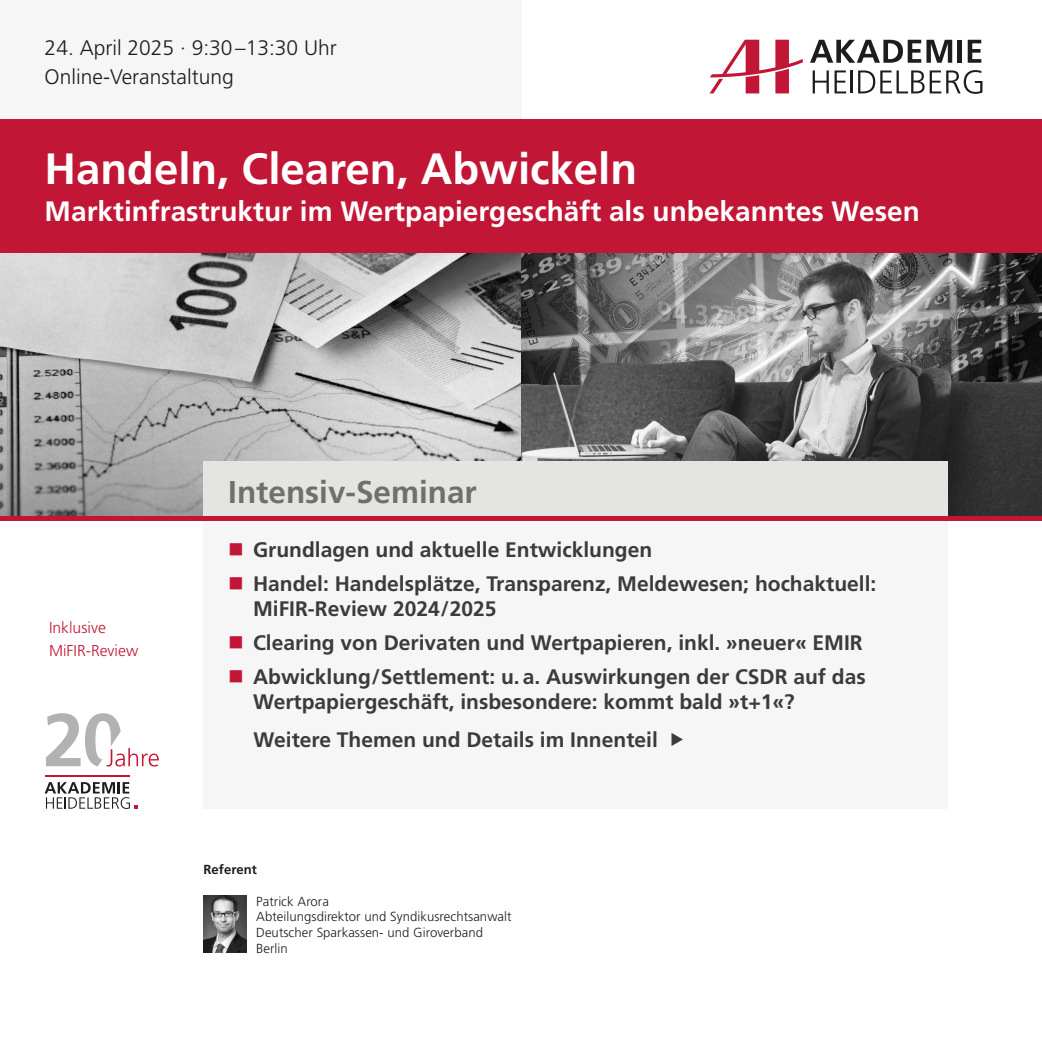
<style>
.page{position:relative;width:1042px;height:1042px;background:#fff}
.page>*{position:absolute;margin:0;border:0;box-sizing:border-box;transform-origin:0 0}
.t1{font:700 43.75px "Frutiger LT Pro";color:#fff}
.t2{font:700 31.5px "Frutiger LT Pro";color:#6f6f6e}
.t3{font:700 28px "Frutiger LT Pro";color:#fff}
.t4{font:700 21px/33.9px "Frutiger LT Pro";color:#3c3b3b}
.t5{font:300 21px/28.3px "Frutiger LT Pro";color:#1d1d1b}
.t6{font:300 15.75px/22.1px "Frutiger LT Pro";color:#c21636}
.t7{font:300 13.12px/15.8px "Frutiger LT Pro";letter-spacing:.005em;color:#1d1d1b}
.t8{font:700 13.12px "Frutiger LT Pro";letter-spacing:.005em;color:#1d1d1b}
</style>
<div class="page">
<img style="left:0;top:253px;width:521px;height:263px">
<svg style="left:521px;top:253px;width:521px;height:263px"></svg>
<div style="left:0;top:0;width:521px;height:119px;background:#f6f6f6"></div>
<div style="left:0;top:119px;width:1042px;height:134px;background:#c21636"></div>
<div style="left:203px;top:461px;width:744px;height:60px;background:#e4e4e3"></div>
<div style="left:203px;top:521px;width:744px;height:288px;background:#f6f6f6"></div>
<div style="left:0;top:516px;width:1042px;height:5px;background:#c21636"></div>
<svg style="left:810px;top:40px;width:142px;height:23px"></svg>
<div style="left:957px;top:40px;width:5px;height:23px;background:#1d1d1b"></div>
<svg style="left:967px;top:40px;width:14px;height:23px"></svg>
<svg style="left:812px;top:70px;width:34px;height:23px"></svg>
<hr style="left:851px;top:70px;width:2px;height:23px;background:#1d1d1b">
<svg style="left:710px;top:40px;width:93px;height:53px"></svg>
<svg style="left:858px;top:70px;width:124px;height:24px"></svg>
<img style="left:203px;top:896px;width:43px;height:57px">
<svg style="left:46px;top:713px;width:113px;height:53px"></svg>
<svg style="left:45px;top:782px;width:93px;height:27px"></svg>
<hr style="left:46px;top:775px;width:84px;height:1px;background:#c21636">
<p class="t5" style="left:45px;top:36px;width:294px">24. April 2025 · 9:30 –13:30 Uhr<br>Online-Veranstaltung</p>
<h1 class="t1" style="left:45px;top:152px;width:594px">Handeln, Clearen, Abwickeln</h1>
<h3 class="t3" style="left:45px;top:199px;width:876px">Marktinfrastruktur im Wertpapiergeschäft als unbekanntes Wesen</h3>
<p class="t6" style="left:49px;top:618px;width:91px">Inklusive<br>MiFIR-Review</p>
<h2 class="t2" style="left:228px;top:479px;width:250px">Intensiv-Seminar</h2>
<p class="t4" style="left:253px;top:534px;width:625px">Grundlagen und aktuelle Entwicklungen<br>Handel: Handelsplätze, Transparenz, Meldewesen; hochaktuell:</p>
<p class="t4" style="left:253px;top:593px;width:614px">MiFIR-Review 2024 / 2025<br>Clearing von Derivaten und Wertpapieren, inkl. »neuer« EMIR<br>Abwicklung / Settlement: u. a. Auswirkungen der CSDR auf das</p>
<p class="t4" style="left:253px;top:686px;width:543px">Wertpapiergeschäft, insbesondere: kommt bald »t+1«?</p>
<p class="t4" style="left:253px;top:725px;width:406px">Weitere Themen und Details im Innenteil</p>
<p class="t8" style="left:203px;top:863px;width:55px">Referent</p>
<p class="t7" style="left:256px;top:894px;width:257px">Patrick Arora<br>Abteilungsdirektor und Syndikusrechtsanwalt<br>Deutscher Sparkassen- und Giroverband<br>Berlin</p>
</div>
